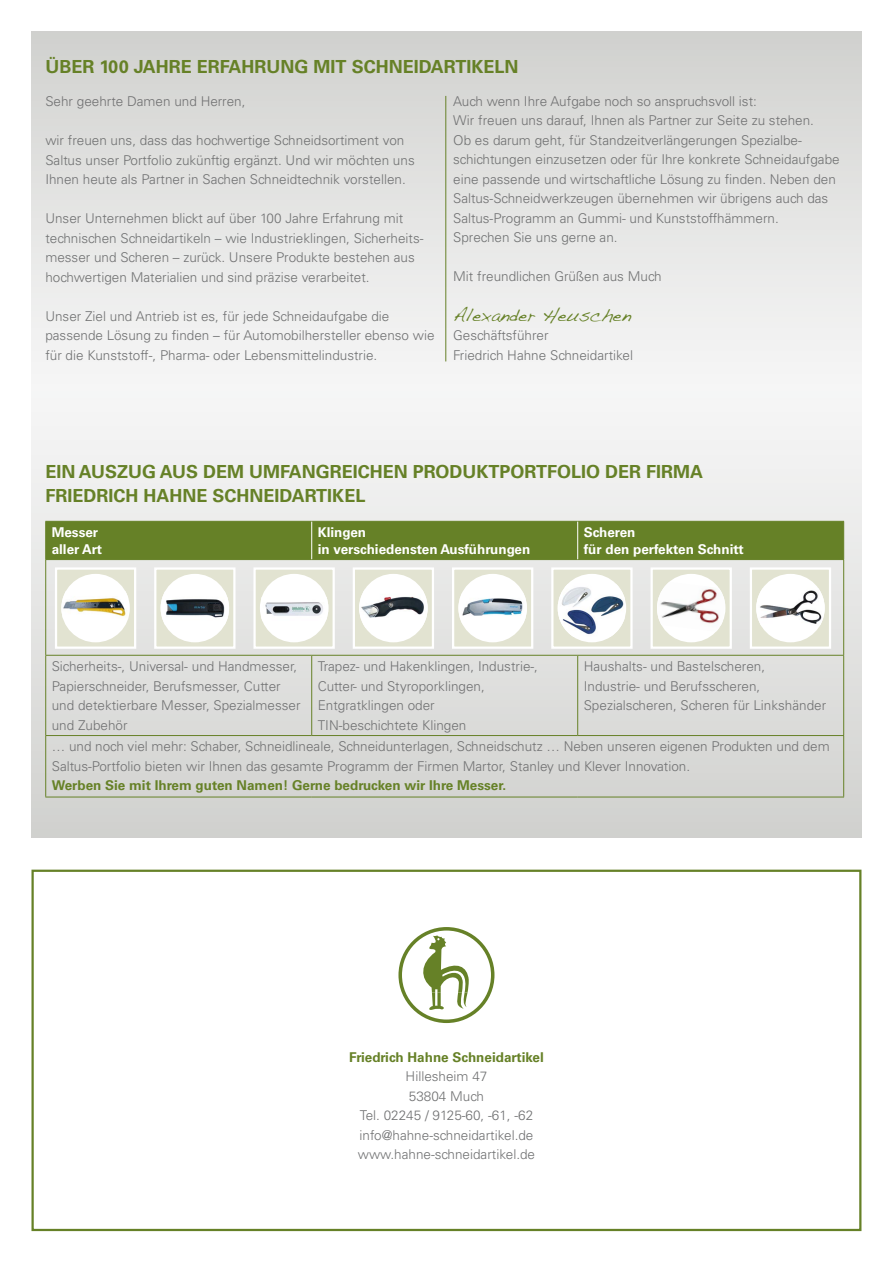
<style>
.page{position:relative;width:893px;height:1263px;background:#fff}
.page>*{position:absolute;margin:0;border:0;box-sizing:border-box;transform-origin:0 0}
.t1{font:700 18px/24px "Univers LT Std";color:#668127}
.t2{font:18px "Handwriting Dakota";color:#668127}
.t3{font:300 13.5px/19.5px "Univers LT Std";color:#707172}
.t4{font:700 13.5px "Univers LT Std";color:#668127}
.t5{font:700 13.5px/16.5px "Univers LT Std";color:#fff}
</style>
<div class="page">
<div style="left:31px;top:31px;width:830px;height:364px;background:linear-gradient(to bottom,#d1d1cf,#f8f8f8)"></div>
<div style="left:31px;top:385px;width:830px;height:453px;background:linear-gradient(to bottom,#f8f8f8,#d1d2cf)"></div>
<div style="left:46px;top:522px;width:797px;height:37px;background:#668127"></div>
<hr style="left:45px;top:521px;width:267px;height:1px;background:#668127">
<hr style="left:45px;top:522px;width:1px;height:37px;background:#668127">
<hr style="left:312px;top:521px;width:266px;height:1px;background:#668127">
<hr style="left:578px;top:521px;width:266px;height:1px;background:#668127">
<hr style="left:843px;top:522px;width:1px;height:37px;background:#668127">
<hr style="left:45px;top:559px;width:267px;height:1px;background:#668127">
<hr style="left:45px;top:560px;width:1px;height:95px;background:#668127">
<hr style="left:312px;top:559px;width:266px;height:1px;background:#668127">
<hr style="left:578px;top:559px;width:266px;height:1px;background:#668127">
<hr style="left:843px;top:560px;width:1px;height:95px;background:#668127">
<hr style="left:45px;top:655px;width:267px;height:1px;background:#668127">
<hr style="left:45px;top:656px;width:1px;height:79px;background:#668127">
<hr style="left:312px;top:655px;width:266px;height:1px;background:#668127">
<hr style="left:311px;top:656px;width:1px;height:79px;background:#668127">
<hr style="left:578px;top:655px;width:266px;height:1px;background:#668127">
<hr style="left:577px;top:656px;width:1px;height:79px;background:#668127">
<hr style="left:843px;top:656px;width:1px;height:79px;background:#668127">
<hr style="left:45px;top:735px;width:267px;height:1px;background:#668127">
<hr style="left:45px;top:736px;width:1px;height:61px;background:#668127">
<hr style="left:312px;top:735px;width:266px;height:1px;background:#668127">
<hr style="left:578px;top:735px;width:266px;height:1px;background:#668127">
<hr style="left:843px;top:736px;width:1px;height:61px;background:#668127">
<hr style="left:45px;top:797px;width:267px;height:1px;background:#668127">
<hr style="left:312px;top:797px;width:266px;height:1px;background:#668127">
<hr style="left:578px;top:797px;width:266px;height:1px;background:#668127">
<hr style="left:311px;top:522px;width:1px;height:37px;background:#fff">
<hr style="left:577px;top:522px;width:1px;height:37px;background:#fff">
<div style="left:55px;top:567px;width:81px;height:82px;background:#e2e3d1;border:2px solid #fff"></div>
<div style="left:61px;top:574px;width:69px;height:68px;background:#fff;border-radius:50%"></div>
<img style="left:61px;top:591px;width:67px;height:27px">
<div style="left:154px;top:567px;width:82px;height:82px;background:#e2e3d1;border:2px solid #fff"></div>
<div style="left:161px;top:574px;width:68px;height:68px;background:#fff;border-radius:50%"></div>
<img style="left:161px;top:592px;width:68px;height:33px">
<div style="left:253px;top:567px;width:82px;height:82px;background:#e2e3d1;border:2px solid #fff"></div>
<div style="left:260px;top:574px;width:68px;height:68px;background:#fff;border-radius:50%"></div>
<img style="left:261px;top:597px;width:67px;height:23px">
<div style="left:353px;top:567px;width:81px;height:82px;background:#e2e3d1;border:2px solid #fff"></div>
<div style="left:359px;top:574px;width:69px;height:68px;background:#fff;border-radius:50%"></div>
<img style="left:359px;top:589px;width:69px;height:38px">
<div style="left:452px;top:567px;width:81px;height:82px;background:#e2e3d1;border:2px solid #fff"></div>
<div style="left:458px;top:574px;width:69px;height:68px;background:#fff;border-radius:50%"></div>
<img style="left:458px;top:593px;width:69px;height:30px">
<div style="left:551px;top:567px;width:82px;height:82px;background:#e2e3d1;border:2px solid #fff"></div>
<div style="left:558px;top:574px;width:68px;height:68px;background:#fff;border-radius:50%"></div>
<img style="left:558px;top:585px;width:66px;height:52px">
<div style="left:650px;top:567px;width:82px;height:82px;background:#e2e3d1;border:2px solid #fff"></div>
<div style="left:657px;top:574px;width:68px;height:68px;background:#fff;border-radius:50%"></div>
<img style="left:657px;top:582px;width:68px;height:50px">
<div style="left:750px;top:567px;width:81px;height:82px;background:#e2e3d1;border:2px solid #fff"></div>
<div style="left:756px;top:574px;width:69px;height:68px;background:#fff;border-radius:50%"></div>
<img style="left:756px;top:588px;width:69px;height:36px">
<hr style="left:445px;top:96px;width:1px;height:265px;background:#668127">
<svg style="left:398px;top:927px;width:96px;height:96px"></svg>
<div style="left:31px;top:870px;width:830px;height:361px;border:2px solid #668127"></div>
<h1 class="t1" style="left:45px;top:55px;width:475px">ÜBER 100 JAHRE ERFAHRUNG MIT SCHNEIDARTIKELN</h1>
<p class="t3" style="left:45px;top:91px;width:202px">Sehr geehrte Damen und Herren,</p>
<p class="t3" style="left:45px;top:130px;width:371px">wir freuen uns, dass das hochwertige Schneidsortiment von<br>Saltus unser Portfolio zukünftig ergänzt. Und wir möchten uns<br>Ihnen heute als Partner in Sachen Schneidtechnik vorstellen.</p>
<p class="t3" style="left:45px;top:208px;width:380px">Unser Unternehmen blickt auf über 100 Jahre Erfahrung mit technischen Schneidartikeln – wie Industrieklingen, Sicherheits&shy;messer und Scheren – zurück. Unsere Produkte bestehen aus hochwertigen Materialien und sind präzise verarbeitet.</p>
<p class="t3" style="left:45px;top:306px;width:391px">Unser Ziel und Antrieb ist es, für jede Schneidaufgabe die passende Lösung zu finden – für Automobilhersteller ebenso wie für die Kunststoff-, Pharma- oder Lebensmittelindustrie.</p>
<p class="t3" style="left:453px;top:91px;width:388px">Auch wenn Ihre Aufgabe noch so anspruchsvoll ist:<br>Wir freuen uns darauf, Ihnen als Partner zur Seite zu stehen.<br>Ob es darum geht, für Standzeitverlängerungen Spezialbe&shy;schichtungen einzusetzen oder für Ihre konkrete Schneidaufgabe eine passende und wirtschaftliche Lösung zu finden. Neben den Saltus-Schneidwerkzeugen übernehmen wir übrigens auch das Saltus-Programm an Gummi- und Kunststoffhämmern.<br>Sprechen Sie uns gerne an.</p>
<p class="t3" style="left:453px;top:267px;width:210px">Mit freundlichen Grüßen aus Much</p>
<h1 class="t2" style="left:453px;top:304px;width:179px">Alexander Heuschen</h1>
<p class="t3" style="left:453px;top:325px;width:181px">Geschäftsführer<br>Friedrich Hahne Schneidartikel</p>
<h1 class="t1" style="left:45px;top:459px;width:659px">EIN AUSZUG AUS DEM UMFANGREICHEN PRODUKTPORTFOLIO DER FIRMA<br>FRIEDRICH HAHNE SCHNEIDARTIKEL</h1>
<p class="t5" style="left:52px;top:524px;width:52px">Messer aller Art</p>
<p class="t5" style="left:318px;top:524px;width:214px">Klingen<br>in verschiedensten Ausführungen</p>
<p class="t5" style="left:584px;top:524px;width:161px">Scheren<br>für den perfekten Schnitt</p>
<p class="t3" style="left:52px;top:656px;width:250px">Sicherheits-, Universal- und Handmesser, Papierschneider, Berufsmesser, Cutter und detektierbare Messer, Spezialmesser und Zubehör</p>
<p class="t3" style="left:318px;top:656px;width:222px">Trapez- und Hakenklingen, Industrie-,<br>Cutter- und Styroporklingen,<br>Entgratklingen oder<br>TIN-beschichtete Klingen</p>
<p class="t3" style="left:584px;top:656px;width:244px">Haushalts- und Bastelscheren,<br>Industrie- und Berufsscheren,<br>Spezialscheren, Scheren für Linkshänder</p>
<p class="t3" style="left:52px;top:737px;width:780px">… und noch viel mehr: Schaber, Schneidlineale, Schneidunterlagen, Schneidschutz … Neben unseren eigenen Produkten und dem<br>Saltus-Portfolio bieten wir Ihnen das gesamte Programm der Firmen Martor, Stanley und Klever Innovation.</p>
<p class="t4" style="left:52px;top:778px;width:456px">Werben Sie mit Ihrem guten Namen! Gerne bedrucken wir Ihre Messer.</p>
<p class="t4" style="left:349px;top:1049px;width:196px">Friedrich Hahne Schneidartikel</p>
<p class="t3" style="left:358px;top:1066px;width:179px;text-align:center">Hillesheim 47<br>53804 Much<br>Tel. 02245 / 9125-60, -61, -62 info@hahne-schneidartikel.de www.hahne-schneidartikel.de</p>
</div>
